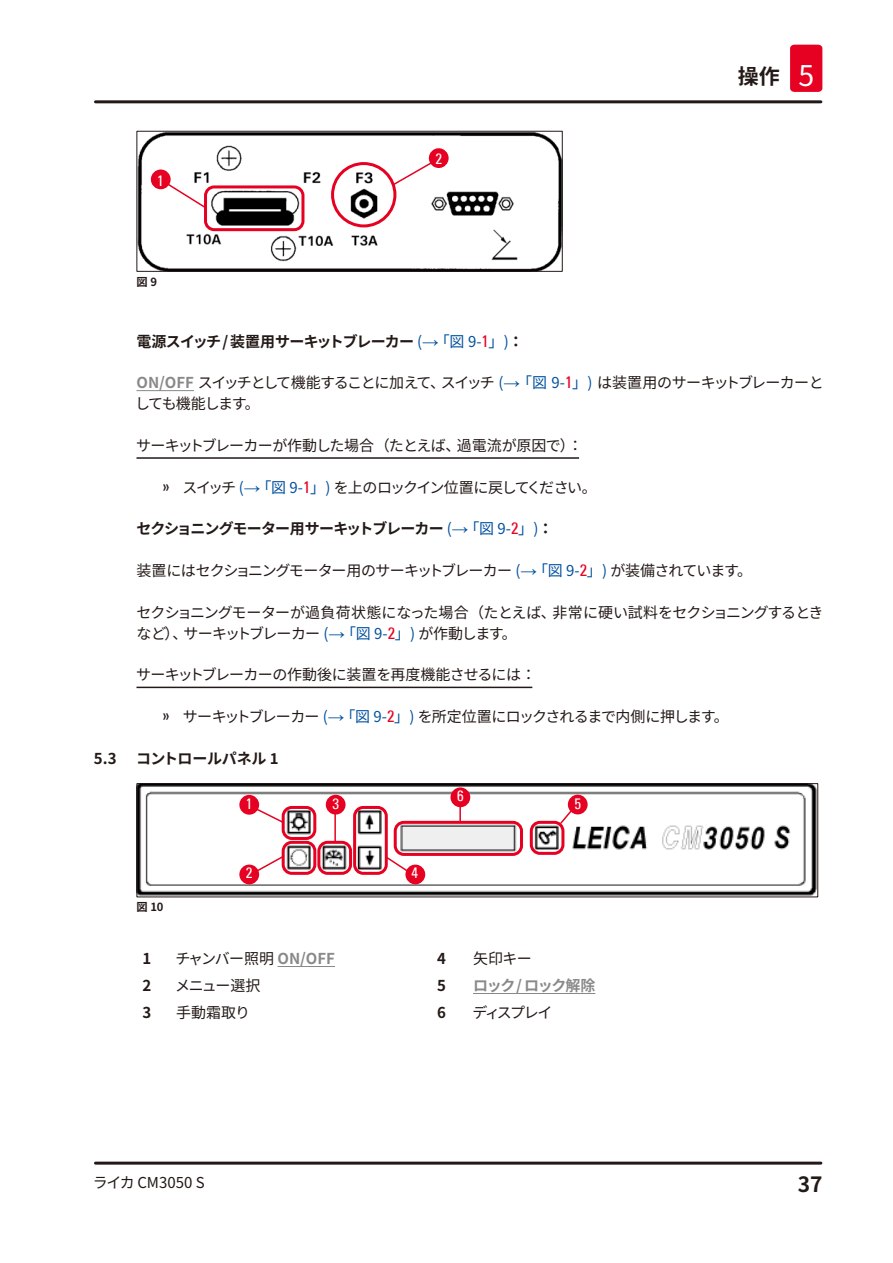
<style>
.page{position:relative;width:893px;height:1263px;background:#fff}
.page>*{position:absolute;margin:0;border:0;box-sizing:border-box;transform-origin:0 0}
.t1{font:700 21px "Source Han Sans JP";color:#231916}
.Description_text{font:15px/20.9px "Source Han Sans JP";letter-spacing:-.065em;color:#231916}
.Subheading{font:700 15px "Source Han Sans JP";letter-spacing:-.05em;color:#231916}
.I_Topic{font:15px "Source Han Sans JP";letter-spacing:-.035em;color:#231916}
.Table_text{font:15px "Source Han Sans JP";letter-spacing:-.06em;color:#231916}
.Description_text-2{font:15px "Source Han Sans JP";letter-spacing:-.09em;color:#231916}
.Description_text-3{font:15px "Source Han Sans JP";color:#231916}
.Subheading-2{font:700 15px "Source Han Sans JP";letter-spacing:-.025em;color:#231916}
.Table_text-2{font:700 15px "Source Han Sans JP";letter-spacing:-.075em;color:#898989}
.t2{font:condensed 15px "Univers";color:#fff}
.Table_heading{font:700 15px "Source Han Sans JP";color:#231916}
.t3{font:700 11.25px "Source Han Sans JP";color:#231916}
.s1{font-weight:400;font-size:28.5px;color:#fff}
.s2{font-weight:400;color:#00509e}
.s3{font-family:"Arial";font-weight:400;font-size:16.5px;color:#00509e}
.s4{font-family:"Univers";font-weight:400;font-stretch:condensed;font-size:16.5px;color:#e60021}
.s5{font-weight:700;color:#898989}
.s6{color:#00509e}
.s7{font-family:"Arial";font-size:16.5px;color:#00509e}
.s8{font-family:"Univers";font-stretch:condensed;font-size:16.5px;color:#e60021}
.s9{font-family:"Univers";font-stretch:condensed;font-size:16.5px}
</style>
<div class="page">
<hr style="left:95px;top:100px;width:726px;height:3px;background:#231916">
<hr style="left:95px;top:1161px;width:726px;height:3px;background:#231916">
<div style="left:790px;top:45px;width:32px;height:47px;background:#e60021;border-radius:4px"></div>
<hr style="left:136px;top:390px;width:58px;height:1px;background:#898989">
<hr style="left:136px;top:457px;width:443px;height:2px;background:#231916">
<hr style="left:136px;top:687px;width:396px;height:1px;background:#231916">
<img style="left:138px;top:133px;width:423px;height:137px">
<div style="left:151px;top:169px;width:20px;height:20px;background:#e60021;border-radius:50%"></div>
<div style="left:429px;top:148px;width:20px;height:20px;background:#e60021;border-radius:50%"></div>
<div style="left:331px;top:162px;width:65px;height:65px;border:3px solid #e60021;border-radius:50%"></div>
<svg style="left:391px;top:160px;width:43px;height:27px"></svg>
<svg style="left:167px;top:183px;width:40px;height:27px"></svg>
<div style="left:204px;top:185px;width:100px;height:46px;border:3px solid #e60021;border-radius:9px"></div>
<div style="left:136px;top:131px;width:427px;height:141px;border:1px solid #231916"></div>
<img style="left:138px;top:785px;width:678px;height:110px">
<div style="left:282px;top:806px;width:34px;height:34px;border:3px solid #e60021;border-radius:9px"></div>
<div style="left:282px;top:841px;width:34px;height:34px;border:3px solid #e60021;border-radius:9px"></div>
<div style="left:317px;top:841px;width:35px;height:34px;border:3px solid #e60021;border-radius:9px"></div>
<div style="left:530px;top:821px;width:34px;height:34px;border:3px solid #e60021;border-radius:9px"></div>
<div style="left:394px;top:821px;width:129px;height:35px;border:3px solid #e60021;border-radius:9px"></div>
<div style="left:353px;top:806px;width:35px;height:69px;border:3px solid #e60021;border-radius:9px"></div>
<div style="left:239px;top:795px;width:20px;height:20px;background:#e60021;border-radius:50%"></div>
<div style="left:568px;top:795px;width:20px;height:19px;background:#e60021;border-radius:50%"></div>
<div style="left:326px;top:795px;width:20px;height:19px;background:#e60021;border-radius:50%"></div>
<div style="left:239px;top:864px;width:20px;height:20px;background:#e60021;border-radius:50%"></div>
<div style="left:450px;top:787px;width:20px;height:20px;background:#e60021;border-radius:50%"></div>
<div style="left:405px;top:864px;width:20px;height:20px;background:#e60021;border-radius:50%"></div>
<svg style="left:459px;top:807px;width:2px;height:15px"></svg>
<hr style="left:334px;top:814px;width:2px;height:27px;background:#e60021">
<svg style="left:255px;top:855px;width:30px;height:18px"></svg>
<svg style="left:255px;top:807px;width:29px;height:17px"></svg>
<svg style="left:385px;top:855px;width:25px;height:18px"></svg>
<svg style="left:559px;top:809px;width:14px;height:16px"></svg>
<div style="left:136px;top:783px;width:682px;height:114px;border:1px solid #231916"></div>
<hr style="left:278px;top:966px;width:57px;height:1px;background:#898989">
<hr style="left:473px;top:993px;width:122px;height:1px;background:#898989">
<p class="t2" style="left:157px;top:171px;width:8px">1</p>
<p class="t3" style="left:137px;top:276px;width:22px">図 9</p>
<p class="t2" style="left:435px;top:150px;width:8px">2</p>
<h1 class="t1" style="left:738px;top:64px;width:78px">操作 <span class="s1">5</span></h1>
<p class="Subheading" style="left:136px;top:333px;width:389px">電源スイッチ/ 装置用サーキットブレーカー <span class="s2">(</span><span class="s3">→</span><span class="s2">「図 9‑</span><span class="s4">1</span><span class="s2">」)</span>：</p>
<p class="Description_text" style="left:135px;top:373px;width:690px"><span class="s5">ON/OFF</span> スイッチとして機能することに加えて、スイッチ <span class="s6">(</span><span class="s7">→</span><span class="s6">「図 9‑</span><span class="s8">1</span><span class="s6">」)</span> は装置用のサーキットブレーカーとしても機能します。</p>
<p class="I_Topic" style="left:136px;top:437px;width:448px">サーキットブレーカーが作動した場合（たとえば、過電流が原因で）：</p>
<p class="Description_text-2" style="left:162px;top:479px;width:436px"><span class="s9">»</span> スイッチ <span class="s6">(</span><span class="s7">→</span><span class="s6">「図 9‑</span><span class="s8">1</span><span class="s6">」)</span> を上のロックイン位置に戻してください。</p>
<p class="Subheading" style="left:137px;top:520px;width:418px">セクショニングモーター用サーキットブレーカー <span class="s2">(</span><span class="s3">→</span><span class="s2">「図 9‑</span><span class="s4">2</span><span class="s2">」)</span>：</p>
<p class="Description_text" style="left:136px;top:560px;width:617px">装置にはセクショニングモーター用のサーキットブレーカー <span class="s6">(</span><span class="s7">→</span><span class="s6">「図 9‑</span><span class="s8">2</span><span class="s6">」)</span> が装備されています。</p>
<p class="Description_text" style="left:136px;top:602px;width:689px">セクショニングモーターが過負荷状態になった場合（たとえば、非常に硬い試料をセクショニングするときなど）、サーキットブレーカー <span class="s6">(</span><span class="s7">→</span><span class="s6">「図 9‑</span><span class="s8">2</span><span class="s6">」)</span> が作動します。</p>
<p class="I_Topic" style="left:136px;top:666px;width:401px">サーキットブレーカーの作動後に装置を再度機能させるには：</p>
<p class="Description_text" style="left:162px;top:706px;width:568px"><span class="s9">»</span> サーキットブレーカー <span class="s6">(</span><span class="s7">→</span><span class="s6">「図 9‑</span><span class="s8">2</span><span class="s6">」)</span> を所定位置にロックされるまで内側に押します。</p>
<p class="Subheading" style="left:94px;top:750px;width:24px">5.3</p>
<p class="Subheading-2" style="left:136px;top:750px;width:144px">コントロールパネル 1</p>
<p class="t2" style="left:246px;top:794px;width:8px">1</p>
<p class="t2" style="left:332px;top:794px;width:8px">3</p>
<p class="t2" style="left:574px;top:794px;width:8px">5</p>
<p class="t2" style="left:457px;top:786px;width:8px">6</p>
<p class="t3" style="left:137px;top:901px;width:29px">図 10</p>
<p class="t2" style="left:246px;top:863px;width:8px">2</p>
<p class="t2" style="left:411px;top:863px;width:8px">4</p>
<p class="Table_heading" style="left:142px;top:950px;width:10px">1</p>
<p class="Table_text" style="left:176px;top:950px;width:161px">チャンバー照明 <span class="s5">ON/OFF</span></p>
<p class="Table_heading" style="left:437px;top:950px;width:10px">4</p>
<p class="Table_text" style="left:473px;top:950px;width:60px">矢印キー</p>
<p class="Table_heading" style="left:142px;top:977px;width:10px">2</p>
<p class="Table_text" style="left:175px;top:977px;width:87px">メニュー選択</p>
<p class="Table_heading" style="left:437px;top:977px;width:10px">5</p>
<p class="Table_text-2" style="left:473px;top:977px;width:124px">ロック/ ロック解除</p>
<p class="Table_heading" style="left:142px;top:1004px;width:10px">3</p>
<p class="Table_text" style="left:176px;top:1004px;width:76px">手動霜取り</p>
<p class="Table_heading" style="left:437px;top:1004px;width:10px">6</p>
<p class="Table_text" style="left:473px;top:1004px;width:81px">ディスプレイ</p>
<p class="Description_text-3" style="left:93px;top:1174px;width:113px">ライカ CM3050 S</p>
<h1 class="t1" style="left:798px;top:1172px;width:26px">37</h1>
</div>
